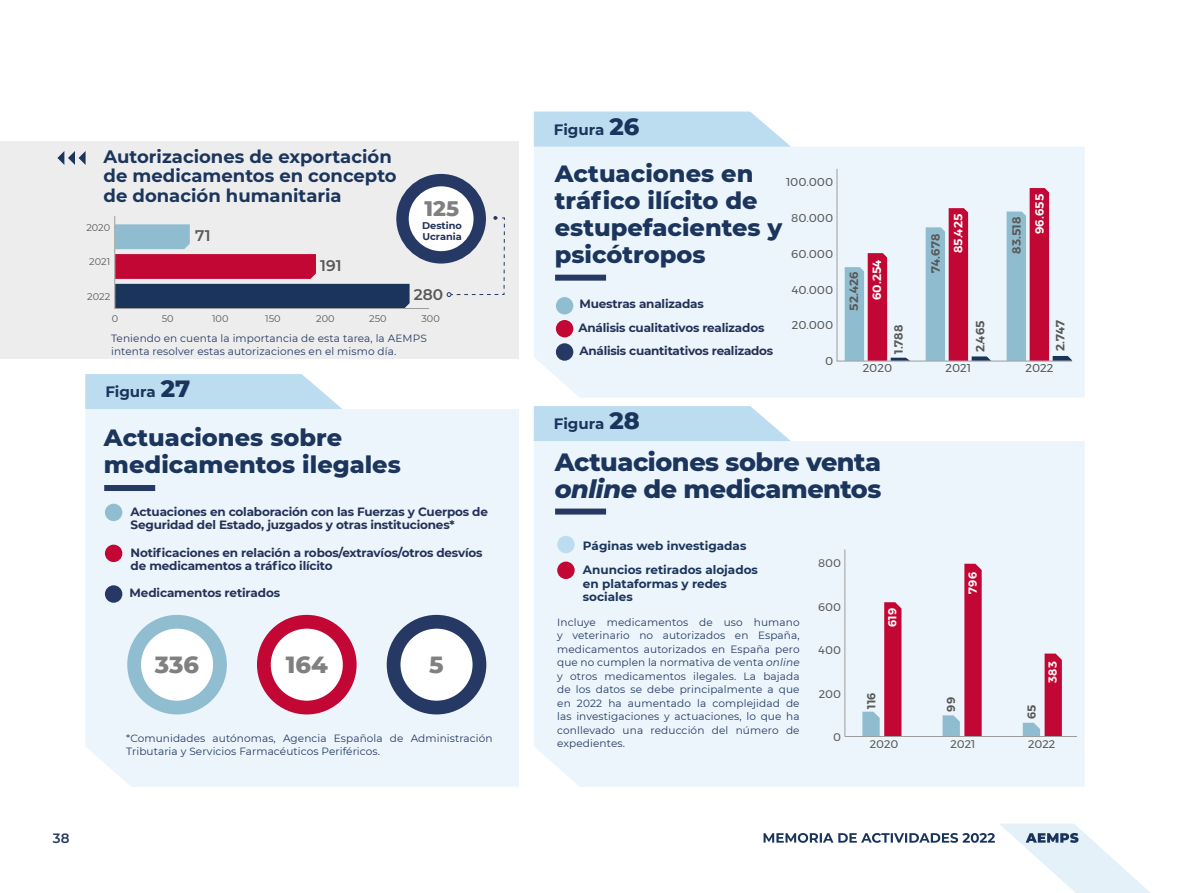
<style>
.page{position:relative;width:1191px;height:893px;background:#fff}
.page>*{position:absolute;margin:0;border:0;box-sizing:border-box;transform-origin:0 0}
.t1{font:800 25.5px/27px "Montserrat";letter-spacing:-.02em;color:#1b355d}
.t2{font:800 24px/27px "Montserrat";color:#1b355d}
.t3{font:800 23.85px "Montserrat";color:#818080}
.t4{font:800 21.45px "Montserrat";color:#818080}
.t5{font:700 18px/19.5px "Montserrat";color:#1b355d}
.t6{font:600 15.3px "Montserrat";color:#575756}
.t7{font:700 15px "Montserrat";color:#1a345b}
.t8{font:600 13.5px "Montserrat";color:#253964}
.t9{font:700 12px/13.2px "Montserrat";letter-spacing:-.015em;color:#243259}
.t10{font:700 12px/24.5px "Montserrat";color:#1b355d}
.t11{font:600 12px/23.1px "Montserrat";color:#575756}
.t12{font:600 11.55px "Montserrat";color:#fff}
.t13{font:600 11.55px "Montserrat";letter-spacing:-.005em;color:#575756}
.t14{font:11.4px "Montserrat";color:#575756}
.t15{font:11.1px "Montserrat";color:#575756}
.t16{font:10.5px/13.5px "Montserrat";letter-spacing:.01em;color:#243a64}
.t17{font:9.75px "Montserrat";color:#575756}
.t18{font:700 9.75px/10.8px "Montserrat";color:#243259}
.s1{font-weight:800;font-size:24px}
.s2{color:#fff}
.s3{font-style:italic}
</style>
<div class="page">
<div style="left:0;top:141px;width:519px;height:218px;background:#ededed"></div>
<svg style="left:763px;top:824px;width:387px;height:69px"></svg>
<svg style="left:115px;top:224px;width:294px;height:84px"></svg>
<hr style="left:114px;top:216px;width:1px;height:92px;background:#9d9d9c">
<hr style="left:114px;top:308px;width:315px;height:1px;background:#9d9d9c">
<svg style="left:402px;top:180px;width:78px;height:77px;background:#dcdfe6"></svg>
<svg style="left:57px;top:151px;width:29px;height:14px"></svg>
<div style="left:396px;top:174px;width:90px;height:90px;border:12px solid #253964;border-radius:50%"></div>
<svg style="left:446px;top:216px;width:59px;height:81px"></svg>
<div style="left:85px;top:409px;width:434px;height:378px;background:#ecf5fb"></div>
<div style="left:534px;top:147px;width:550px;height:251px;background:#ecf5fb"></div>
<svg style="left:85px;top:374px;width:257px;height:35px;background:#c1dff0"></svg>
<svg style="left:534px;top:112px;width:257px;height:35px;background:#c1dff0"></svg>
<div style="left:104px;top:485px;width:51px;height:6px;background:#253964"></div>
<div style="left:555px;top:275px;width:51px;height:6px;background:#253964"></div>
<div style="left:534px;top:441px;width:550px;height:346px;background:#ecf5fb"></div>
<svg style="left:534px;top:406px;width:257px;height:35px;background:#c1dff0"></svg>
<div style="left:105px;top:585px;width:17px;height:18px;background:#253964;border-radius:50%"></div>
<div style="left:105px;top:504px;width:17px;height:17px;background:#91bdd1;border-radius:50%"></div>
<div style="left:105px;top:545px;width:17px;height:17px;background:#c20734;border-radius:50%"></div>
<div style="left:393px;top:622px;width:86px;height:86px;background:#fff;border-radius:50%"></div>
<div style="left:387px;top:615px;width:99px;height:99px;border:14px solid #253964;border-radius:50%"></div>
<svg style="left:134px;top:622px;width:86px;height:86px"></svg>
<div style="left:127px;top:615px;width:100px;height:99px;border:14px solid #91bdd1;border-radius:50%"></div>
<svg style="left:264px;top:622px;width:86px;height:86px"></svg>
<div style="left:257px;top:615px;width:99px;height:99px;border:14px solid #c20734;border-radius:50%"></div>
<div style="left:555px;top:509px;width:51px;height:6px;background:#253964"></div>
<div style="left:556px;top:297px;width:17px;height:17px;background:#91bdd1;border-radius:50%"></div>
<div style="left:556px;top:320px;width:17px;height:17px;background:#c20734;border-radius:50%"></div>
<div style="left:556px;top:343px;width:17px;height:18px;background:#253964;border-radius:50%"></div>
<div style="left:557px;top:536px;width:17px;height:17px;background:#bcddef;border-radius:50%"></div>
<div style="left:557px;top:562px;width:17px;height:17px;background:#c20734;border-radius:50%"></div>
<svg style="left:844px;top:253px;width:66px;height:108px;background:#c69fb4"></svg>
<svg style="left:925px;top:208px;width:66px;height:153px;background:#c69db3"></svg>
<svg style="left:1006px;top:188px;width:66px;height:173px;background:#c79db3"></svg>
<hr style="left:836px;top:169px;width:1px;height:192px;background:#9d9d9c">
<hr style="left:836px;top:361px;width:236px;height:1px;background:#9d9d9c">
<svg style="left:862px;top:602px;width:39px;height:134px;background:#d38ba2"></svg>
<svg style="left:942px;top:564px;width:39px;height:172px;background:#d58da4"></svg>
<svg style="left:1022px;top:654px;width:39px;height:82px;background:#d48ea5"></svg>
<hr style="left:844px;top:549px;width:1px;height:187px;background:#9d9d9c">
<hr style="left:845px;top:736px;width:231px;height:1px;background:#9d9d9c">
<p class="t5" style="left:104px;top:146px;width:294px">Autorizaciones de exportación de medicamentos en concepto</p>
<p class="t5" style="left:104px;top:185px;width:239px">de donación humanitaria</p>
<p class="t6" style="left:195px;top:225px;width:17px">71</p>
<p class="t6" style="left:320px;top:255px;width:23px">191</p>
<p class="t17" style="left:86px;top:221px;width:25px">2020</p>
<p class="t17" style="left:89px;top:255px;width:22px">2021</p>
<p class="t17" style="left:87px;top:290px;width:24px">2022</p>
<p class="t4" style="left:424px;top:192px;width:36px">125</p>
<p class="t18" style="left:422px;top:220px;width:41px">Destino<br>Ucrania</p>
<p class="t6" style="left:414px;top:283px;width:31px">280</p>
<p class="t17" style="left:112px;top:312px;width:8px">0</p>
<p class="t17" style="left:162px;top:312px;width:13px">50</p>
<p class="t17" style="left:212px;top:312px;width:18px">100</p>
<p class="t17" style="left:265px;top:312px;width:17px">150</p>
<p class="t17" style="left:316px;top:312px;width:20px">200</p>
<p class="t17" style="left:369px;top:312px;width:19px">250</p>
<p class="t17" style="left:421px;top:312px;width:20px">300</p>
<p class="t16" style="left:111px;top:331px;width:317px">Teniendo en cuenta la importancia de esta tarea, la AEMPS intenta resolver estas autorizaciones en el mismo día.</p>
<p class="t7" style="left:105px;top:381px;width:87px">Figura <span class="s1">27</span></p>
<p class="t2" style="left:104px;top:423px;width:298px">Actuaciones sobre medicamentos ilegales</p>
<p class="t9" style="left:131px;top:505px;width:359px">Actuaciones en colaboración con las Fuerzas y Cuerpos de<br>Seguridad del Estado, juzgados y otras instituciones*</p>
<p class="t9" style="left:131px;top:545px;width:353px">Notificaciones en relación a robos/extravíos/otros desvíos de medicamentos a tráfico ilícito</p>
<p class="t9" style="left:130px;top:586px;width:152px">Medicamentos retirados</p>
<p class="t3" style="left:155px;top:647px;width:46px">336</p>
<p class="t3" style="left:286px;top:647px;width:43px">164</p>
<p class="t3" style="left:429px;top:647px;width:16px">5</p>
<p class="t16" style="left:126px;top:731px;width:368px">*Comunidades autónomas, Agencia Española de Administración<br>Tributaria y Servicios Farmacéuticos Periféricos.</p>
<p class="t8" style="left:53px;top:829px;width:18px">38</p>
<p class="t7" style="left:554px;top:118px;width:87px">Figura <span class="s1">26</span></p>
<p class="t2" style="left:555px;top:159px;width:229px">Actuaciones en tráfico ilícito de estupefacientes y psicótropos</p>
<p class="t14" style="left:786px;top:174px;width:49px">100.000</p>
<p class="t14" style="left:791px;top:209px;width:43px">80.000</p>
<p class="t14" style="left:791px;top:245px;width:43px">60.000</p>
<p class="t9" style="left:578px;top:291px;width:196px;line-height:23.4px">Muestras analizadas<br>Análisis cualitativos realizados<br>Análisis cuantitativos realizados</p>
<p class="t7" style="left:554px;top:413px;width:87px">Figura <span class="s1">28</span></p>
<p class="t14" style="left:791px;top:281px;width:43px">40.000</p>
<p class="t14" style="left:792px;top:317px;width:43px">20.000</p>
<p class="t14" style="left:825px;top:352px;width:10px">0</p>
<p class="t11" style="left:842px;top:300px;width:42px;text-indent:-11px;rotate:-90deg">52.426<br><span class="s2">60.254</span></p>
<p class="t11" style="left:924px;top:253px;width:41px;text-indent:-19px;rotate:-90deg">74.678<br><span class="s2">85.425</span></p>
<p class="t11" style="left:1004px;top:234px;width:42px;text-indent:-19px;rotate:-90deg">83.518<br><span class="s2">96.655</span></p>
<p class="t11" style="left:887px;top:354px;width:31px;rotate:-90deg">1.788</p>
<p class="t11" style="left:968px;top:352px;width:34px;rotate:-90deg">2.465</p>
<p class="t11" style="left:1048px;top:351px;width:33px;rotate:-90deg">2.747</p>
<p class="t14" style="left:862px;top:359px;width:31px">2020</p>
<p class="t14" style="left:945px;top:359px;width:27px">2021</p>
<p class="t14" style="left:1025px;top:359px;width:29px">2022</p>
<p class="t1" style="left:555px;top:447px;width:328px">Actuaciones sobre venta <span class="s3">online</span> de medicamentos</p>
<p class="t10" style="left:583px;top:532px;width:176px">Páginas web investigadas<br>Anuncios retirados alojados</p>
<p class="t10" style="left:583px;top:576px;width:145px;line-height:13.5px">en plataformas y redes sociales</p>
<p class="t16" style="left:557px;top:615px;width:244px;text-align:justify">Incluye medicamentos de uso humano y veterinario no autorizados en España, medicamentos autorizados en España pero que no cumplen la normativa de venta <span class="s3">online </span>y otros medicamentos ilegales. La bajada de los datos se debe principalmente a que en 2022 ha aumentado la complejidad de las investigaciones y actuaciones, lo que ha conllevado una reducción del número de expedientes.</p>
<p class="t15" style="left:818px;top:555px;width:24px">800</p>
<p class="t15" style="left:818px;top:598px;width:24px">600</p>
<p class="t15" style="left:818px;top:642px;width:24px">400</p>
<p class="t15" style="left:818px;top:685px;width:24px">200</p>
<p class="t15" style="left:833px;top:729px;width:9px">0</p>
<p class="t12" style="left:883px;top:627px;width:21px;rotate:-90deg">619</p>
<p class="t13" style="left:862px;top:709px;width:18px;rotate:-90deg">116</p>
<p class="t12" style="left:963px;top:593px;width:23px;rotate:-90deg">796</p>
<p class="t13" style="left:941px;top:712px;width:16px;rotate:-90deg">99</p>
<p class="t13" style="left:1022px;top:719px;width:16px;rotate:-90deg">65</p>
<p class="t12" style="left:1043px;top:683px;width:23px;rotate:-90deg">383</p>
<p class="t15" style="left:869px;top:735px;width:30px">2020</p>
<p class="t15" style="left:950px;top:735px;width:26px">2021</p>
<p class="t15" style="left:1028px;top:735px;width:29px">2022</p>
</div>
